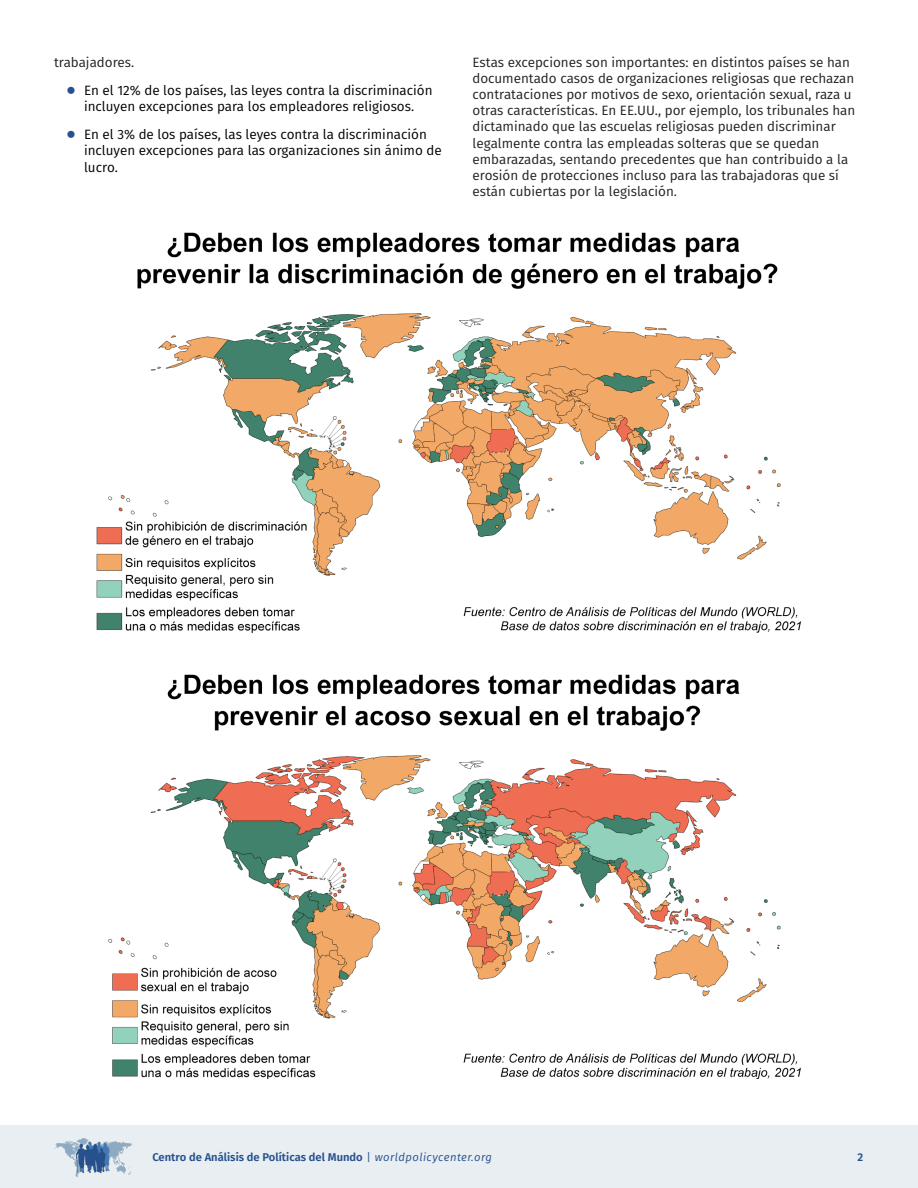
<style>
.page{position:relative;width:918px;height:1188px;background:#fff}
.page>*{position:absolute;margin:0;border:0;box-sizing:border-box;transform-origin:0 0}
.t1{font:13.5px/16.2px "Fira Sans";color:#231f20}
.t2{font:13.5px/16.2px "Fira Sans";color:#000;text-align:center}
.t3{font:600 11.25px "Fira Sans";color:#27518d}
.s1{font-family:"Arial";font-weight:700;font-size:16.5px;color:#27518d}
.s2{font-weight:400}
.s3{font-weight:400;font-style:italic}
</style>
<div class="page">
<div style="left:0;top:1125px;width:918px;height:63px;background:#e8eef2"></div>
<img style="left:54px;top:1138px;width:78px;height:39px">
<img style="left:96px;top:232px;width:706px;height:401px">
<img style="left:108px;top:674px;width:693px;height:405px">
<p class="t1" style="left:54px;top:54px;width:82px">trabajadores.</p>
<p class="t2" style="left:66px;top:82px;width:368px"><span class="s1">●</span> En el 12% de los países, las leyes contra la discriminación incluyen excepciones para los empleadores religiosos.</p>
<p class="t2" style="left:84px;top:126px;width:359px;text-align:left;text-indent:-18px"><span class="s1">●</span> En el 3% de los países, las leyes contra la discriminación incluyen excepciones para las organizaciones sin ánimo de lucro.</p>
<p class="t1" style="left:472px;top:54px;width:384px">Estas excepciones son importantes: en distintos países se han documentado casos de organizaciones religiosas que rechazan contrataciones por motivos de sexo, orientación sexual, raza u otras características. En EE.UU., por ejemplo, los tribunales han dictaminado que las escuelas religiosas pueden discriminar legalmente contra las empleadas solteras que se quedan embarazadas, sentando precedentes que han contribuido a la erosión de protecciones incluso para las trabajadoras que sí están cubiertas por la legislación.</p>
<p class="t3" style="left:152px;top:1148px;width:341px">Centro de Análisis de Políticas del Mundo <span class="s2">|</span> <span class="s3">worldpolicycenter.org</span></p>
<p class="t3" style="left:857px;top:1148px;width:7px">2</p>
</div>
